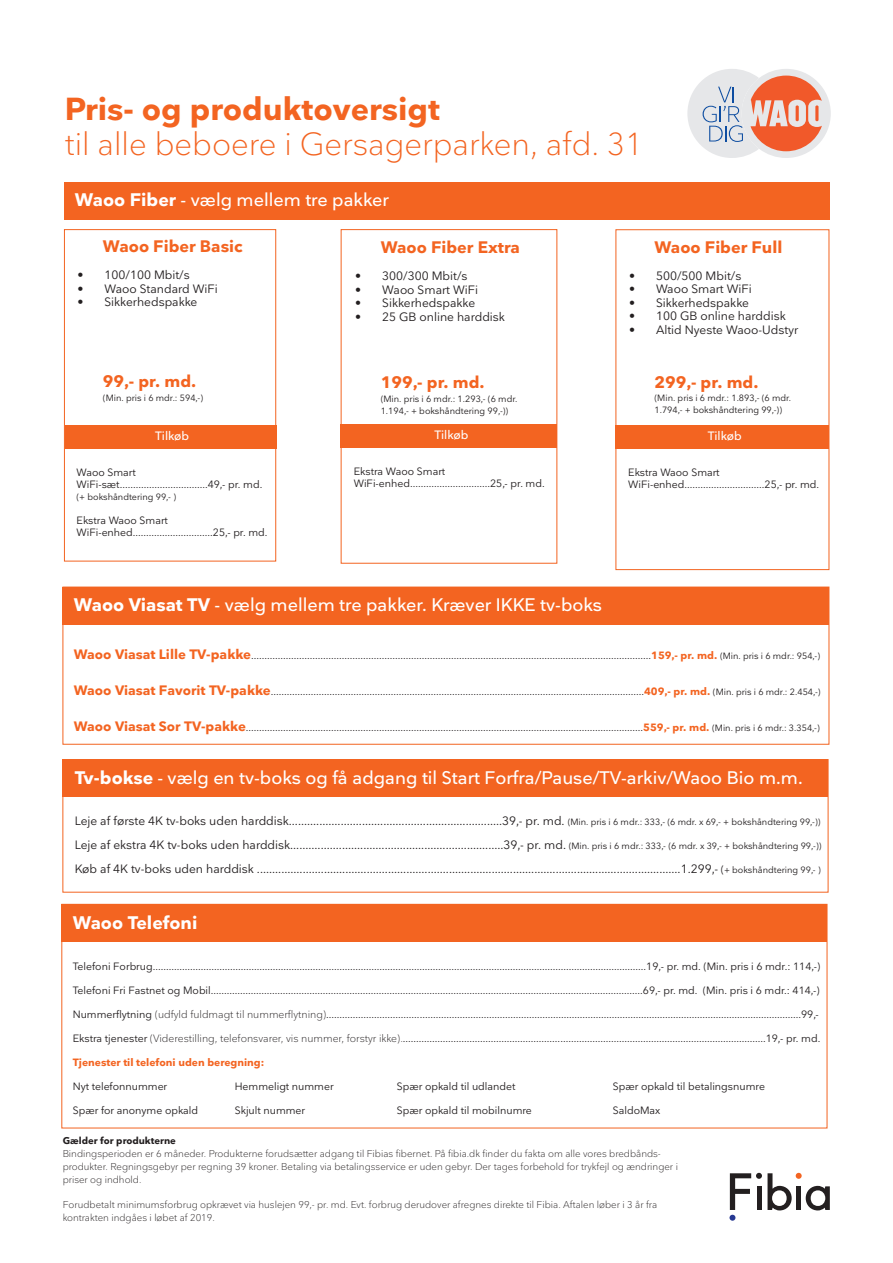
<style>
.page{position:relative;width:893px;height:1263px;background:#fff}
.page>*{position:absolute;margin:0;border:0;box-sizing:border-box;transform-origin:0 0}
.Overskrift_1_-_14_bo{font:300 31.5px "Nationale";color:#f36421}
.Overskrift_1_-_14_bo-2{font:700 31.5px "Nationale";color:#f36421}
.Overskrift_2_-_12_bo{font:500 18px "Nationale";color:#fff}
.Overskrift_2_-_12_bo-2{font:700 18px "Nationale";color:#fff}
.Brød_8_9_6{font:700 16.5px "Nationale";color:#f36421}
.Brød_8_9_6-2{font:12px "Nationale";color:#231f20}
.Overskrift_2_-_12_bo-3{font:500 12px "Nationale";color:#fff}
.Brød_8_9_6-3{font:10.5px "Nationale";color:#231f20}
.Brød_8_9_6-4{font:700 10.5px "Nationale";color:#f36421}
.Afkrydsningstekst{font:300 9.75px/12.8px "Nationale";color:#231f20}
.Afkrydsningstekst-2{font:700 9.75px "Nationale";color:#231f20}
.Brød_8_9_6-5{font:9px "Nationale";color:#231f20}
.s1{font-weight:700}
.s2{font-weight:700;font-size:13.5px;color:#f36421}
.s3{font-weight:700;color:#f36421}
.s4{font-size:9px}
.s5{font-size:10.5px}
.s6{font-weight:300}
</style>
<div class="page">
<svg style="left:687px;top:69px;width:144px;height:89px"></svg>
<div style="left:341px;top:425px;width:216px;height:23px;background:#f36421"></div>
<div style="left:64px;top:229px;width:212px;height:332px;border:1px solid #f36421"></div>
<div style="left:65px;top:425px;width:211px;height:23px;background:#f36421"></div>
<div style="left:64px;top:182px;width:766px;height:38px;background:#f36421"></div>
<div style="left:616px;top:229px;width:213px;height:341px;border:1px solid #f36421"></div>
<div style="left:615px;top:425px;width:213px;height:23px;background:#f36421"></div>
<svg style="left:729px;top:1173px;width:101px;height:48px"></svg>
<div style="left:63px;top:587px;width:766px;height:37px;background:#f36421"></div>
<div style="left:63px;top:587px;width:766px;height:157px;border:1px solid #f36421"></div>
<div style="left:62px;top:904px;width:765px;height:38px;background:#f36421"></div>
<div style="left:62px;top:904px;width:765px;height:224px;border:1px solid #f36421"></div>
<div style="left:63px;top:759px;width:765px;height:38px;background:#f36421"></div>
<div style="left:63px;top:759px;width:765px;height:133px;border:1px solid #f36421"></div>
<p class="Overskrift_1_-_14_bo-2" style="left:65px;top:89px;width:377px">Pris- og produktoversigt</p>
<p class="Overskrift_1_-_14_bo" style="left:65px;top:124px;width:580px">til alle beboere i Gersagerparken, afd. 31</p>
<p class="Overskrift_2_-_12_bo" style="left:75px;top:188px;width:316px"><span class="s1">Waoo Fiber</span> - vælg mellem tre pakker</p>
<p class="Brød_8_9_6" style="left:103px;top:236px;width:141px">Waoo Fiber Basic</p>
<p class="Brød_8_9_6-2" style="left:77px;top:267px;width:114px">• 100/100 Mbit/s</p>
<p class="Brød_8_9_6-2" style="left:77px;top:281px;width:142px">• Waoo Standard WiFi</p>
<p class="Brød_8_9_6-2" style="left:77px;top:294px;width:121px">• Sikkerhedspakke</p>
<p class="Brød_8_9_6" style="left:103px;top:371px;width:95px">99,- pr. md.</p>
<p class="Brød_8_9_6-5" style="left:103px;top:392px;width:102px">(Min. pris i 6 mdr.: 594,-)</p>
<p class="Overskrift_2_-_12_bo-3" style="left:155px;top:428px;width:35px">Tilkøb</p>
<p class="Brød_8_9_6-3" style="left:77px;top:466px;width:61px">Waoo Smart</p>
<p class="Brød_8_9_6-3" style="left:77px;top:478px;width:187px">WiFi-sæt.................................49,- pr. md.</p>
<p class="Brød_8_9_6-5" style="left:77px;top:491px;width:101px">(+ bokshåndtering 99,- )</p>
<p class="Brød_8_9_6-3" style="left:77px;top:514px;width:93px">Ekstra Waoo Smart</p>
<p class="Brød_8_9_6-3" style="left:77px;top:526px;width:192px">WiFi-enhed..............................25,- pr. md.</p>
<p class="Brød_8_9_6" style="left:381px;top:237px;width:141px">Waoo Fiber Extra</p>
<p class="Brød_8_9_6-2" style="left:355px;top:268px;width:114px">• 300/300 Mbit/s</p>
<p class="Brød_8_9_6-2" style="left:355px;top:282px;width:124px">• Waoo Smart WiFi</p>
<p class="Brød_8_9_6-2" style="left:355px;top:295px;width:121px">• Sikkerhedspakke</p>
<p class="Brød_8_9_6-2" style="left:355px;top:309px;width:151px">• 25 GB online harddisk</p>
<p class="Brød_8_9_6" style="left:381px;top:372px;width:105px">199,- pr. md.</p>
<p class="Brød_8_9_6-5" style="left:381px;top:393px;width:138px">(Min. pris i 6 mdr.: 1.293,- (6 mdr.</p>
<p class="Brød_8_9_6-5" style="left:381px;top:405px;width:129px">1.194,- + bokshåndtering 99,-))</p>
<p class="Overskrift_2_-_12_bo-3" style="left:435px;top:427px;width:35px">Tilkøb</p>
<p class="Brød_8_9_6-3" style="left:354px;top:465px;width:93px">Ekstra Waoo Smart</p>
<p class="Brød_8_9_6-3" style="left:354px;top:477px;width:192px">WiFi-enhed..............................25,- pr. md.</p>
<p class="Brød_8_9_6" style="left:654px;top:236px;width:129px">Waoo Fiber Full</p>
<p class="Brød_8_9_6-2" style="left:629px;top:268px;width:114px">• 500/500 Mbit/s</p>
<p class="Brød_8_9_6-2" style="left:629px;top:281px;width:124px">• Waoo Smart WiFi</p>
<p class="Brød_8_9_6-2" style="left:629px;top:295px;width:121px">• Sikkerhedspakke</p>
<p class="Brød_8_9_6-2" style="left:629px;top:308px;width:158px">• 100 GB online harddisk</p>
<p class="Brød_8_9_6-2" style="left:629px;top:322px;width:171px">• Altid Nyeste Waoo-Udstyr</p>
<p class="Brød_8_9_6" style="left:654px;top:371px;width:105px">299,- pr. md.</p>
<p class="Brød_8_9_6-5" style="left:654px;top:392px;width:138px">(Min. pris i 6 mdr.: 1.893,- (6 mdr.</p>
<p class="Brød_8_9_6-5" style="left:654px;top:404px;width:129px">1.794,- + bokshåndtering 99,-))</p>
<p class="Overskrift_2_-_12_bo-3" style="left:708px;top:428px;width:35px">Tilkøb</p>
<p class="Brød_8_9_6-3" style="left:628px;top:466px;width:93px">Ekstra Waoo Smart</p>
<p class="Brød_8_9_6-3" style="left:628px;top:478px;width:192px">WiFi-enhed..............................25,- pr. md.</p>
<p class="Overskrift_2_-_12_bo" style="left:74px;top:594px;width:530px"><span class="s1">Waoo Viasat TV</span> - vælg mellem tre pakker. Kræver IKKE tv-boks</p>
<p class="Brød_8_9_6-3" style="left:74px;top:649px;width:748px"><span class="s2">Waoo Viasat Lille TV-pakke</span>......................................................................................................................................................<span class="s3">159,- pr. md.</span> <span class="s4">(Min. pris i 6 mdr.: 954,-)</span></p>
<p class="Brød_8_9_6-3" style="left:74px;top:685px;width:748px"><span class="s2">Waoo Viasat Favorit TV-pakke</span>............................................................................................................................................<span class="s3">409,- pr. md.</span> <span class="s4">(Min. pris i 6 mdr.: 2.454,-)</span></p>
<p class="Brød_8_9_6-3" style="left:74px;top:721px;width:747px"><span class="s2">Waoo Viasat Sor TV-pakke</span>.....................................................................................................................................................<span class="s3">559,- pr. md.</span> <span class="s4">(Min. pris i 6 mdr.: 3.354,-)</span></p>
<p class="Overskrift_2_-_12_bo" style="left:75px;top:766px;width:729px"><span class="s1">Tv-bokse</span> - vælg en tv-boks og få adgang til Start Forfra/Pause/TV-arkiv/Waoo Bio m.m.</p>
<p class="Brød_8_9_6-2" style="left:75px;top:813px;width:747px">Leje af første 4K tv-boks uden harddisk......................................................................39,- pr. md. <span class="s4">(Min. pris i 6 mdr.: 333,- (6 mdr. x 69,- + bokshåndtering 99,-))</span></p>
<p class="Brød_8_9_6-2" style="left:75px;top:837px;width:748px">Leje af ekstra 4K tv-boks uden harddisk......................................................................39,- pr. md. <span class="s4">(Min. pris i 6 mdr.: 333,- (6 mdr. x 39,- + bokshåndtering 99,-))</span></p>
<p class="Brød_8_9_6-2" style="left:75px;top:861px;width:747px">Køb af 4K tv-boks uden harddisk ...........................................................................................................................................1.299,- <span class="s5">(</span><span class="s4">+ bokshåndtering 99,- )</span></p>
<p class="Overskrift_2_-_12_bo-2" style="left:73px;top:911px;width:126px">Waoo Telefoni</p>
<p class="Brød_8_9_6-3" style="left:73px;top:959px;width:749px">Telefoni Forbrug.........................................................................................................................................................................................19,- pr. md. (Min. pris i 6 mdr.: 114,-)</p>
<p class="Brød_8_9_6-3" style="left:73px;top:983px;width:749px">Telefoni Fri Fastnet og Mobil..................................................................................................................................................................69,- pr. md. (Min. pris i 6 mdr.: 414,-)</p>
<p class="Brød_8_9_6-3" style="left:73px;top:1007px;width:748px">Nummerflytning <span class="s6">(udfyld fuldmagt til nummerflytning)</span>..................................................................................................................................................................................99,-</p>
<p class="Brød_8_9_6-3" style="left:73px;top:1031px;width:749px">Ekstra tjenester <span class="s6">(Viderestilling, telefonsvarer, vis nummer, forstyr ikke).</span>........................................................................................................................................19,- pr. md.</p>
<p class="Brød_8_9_6-4" style="left:73px;top:1055px;width:193px">Tjenester til telefoni uden beregning:</p>
<p class="Brød_8_9_6-3" style="left:73px;top:1079px;width:96px">Nyt telefonnummer</p>
<p class="Brød_8_9_6-3" style="left:235px;top:1079px;width:100px">Hemmeligt nummer</p>
<p class="Brød_8_9_6-3" style="left:397px;top:1079px;width:120px">Spær opkald til udlandet</p>
<p class="Brød_8_9_6-3" style="left:613px;top:1079px;width:154px">Spær opkald til betalingsnumre</p>
<p class="Brød_8_9_6-3" style="left:73px;top:1103px;width:127px">Spær for anonyme opkald</p>
<p class="Brød_8_9_6-3" style="left:235px;top:1103px;width:72px">Skjult nummer</p>
<p class="Brød_8_9_6-3" style="left:397px;top:1103px;width:137px">Spær opkald til mobilnumre</p>
<p class="Brød_8_9_6-3" style="left:613px;top:1103px;width:49px">SaldoMax</p>
<p class="Afkrydsningstekst-2" style="left:63px;top:1134px;width:115px">Gælder for produkterne</p>
<p class="Afkrydsningstekst" style="left:63px;top:1147px;width:600px">Bindingsperioden er 6 måneder. Produkterne forudsætter adgang til Fibias fibernet. På fibia.dk finder du fakta om alle vores bredbånds-</p>
<p class="Afkrydsningstekst" style="left:63px;top:1160px;width:617px">produkter. Regningsgebyr per regning 39 kroner. Betaling via betalingsservice er uden gebyr. Der tages forbehold for trykfejl og ændringer i priser og indhold.</p>
<p class="Afkrydsningstekst" style="left:63px;top:1198px;width:596px">Forudbetalt minimumsforbrug opkrævet via huslejen 99,- pr. md. Evt. forbrug derudover afregnes direkte til Fibia. Aftalen løber i 3 år fra</p>
<p class="Afkrydsningstekst" style="left:63px;top:1211px;width:154px">kontrakten indgåes i løbet af 2019.</p>
</div>
